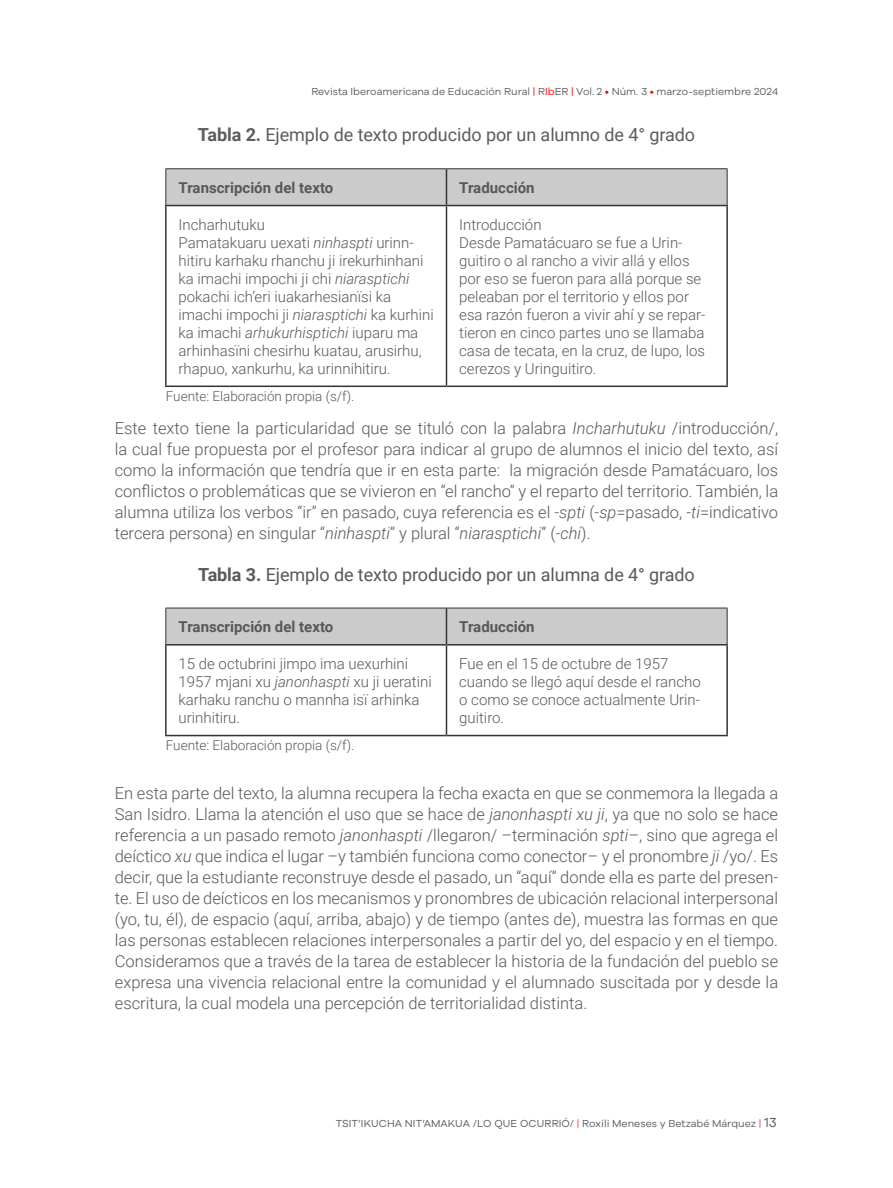
<style>
.page{position:relative;width:893px;height:1188px;background:#fff}
.page>*{position:absolute;margin:0;border:0;box-sizing:border-box;transform-origin:0 0}
.nota_al_pie{font:18px "Roboto";letter-spacing:-.005em;color:#5c5c5c}
.tit_tabla{font:18px "Roboto";letter-spacing:-.005em;color:#57585a}
.cuerpo_text_sin_san{font:300 16.5px/21px "Roboto";color:#57585a;text-align:justify}
.text_tabla{font:300 15px/18px "Roboto";color:#57585a}
.text_tabla-2{font:700 15px "Roboto";color:#57585a}
.text_tabla-3{font:300 13.5px "Roboto";color:#57585a}
.t1{font:10.5px "Galyon";color:#5c5c5c}
.t2{font:10.5px "Galyon";color:#57585a}
.s1{color:#f00}
.s2{font-weight:700}
.s3{font-style:italic}
.s4{color:#f33}
.s5{color:#5c5c5c}
.s6{font-size:13.5px}
</style>
<div class="page">
<svg style="left:166px;top:169px;width:561px;height:36px;background:#c8c8c8"></svg>
<hr style="left:165px;top:168px;width:281px;height:1px;background:#333">
<hr style="left:165px;top:169px;width:1px;height:36px;background:#333">
<hr style="left:446px;top:168px;width:281px;height:1px;background:#333">
<hr style="left:727px;top:169px;width:1px;height:36px;background:#333">
<hr style="left:446px;top:169px;width:1px;height:36px;background:#333">
<hr style="left:446px;top:205px;width:282px;height:1px;background:#333">
<hr style="left:726px;top:206px;width:2px;height:180px;background:#333">
<hr style="left:446px;top:386px;width:282px;height:1px;background:#333">
<hr style="left:165px;top:205px;width:281px;height:1px;background:#333">
<hr style="left:165px;top:206px;width:2px;height:180px;background:#333">
<hr style="left:446px;top:206px;width:1px;height:180px;background:#333">
<hr style="left:165px;top:386px;width:281px;height:1px;background:#333">
<div style="left:166px;top:609px;width:561px;height:35px;background:#cbcbcb"></div>
<hr style="left:165px;top:608px;width:281px;height:1px;background:#333">
<hr style="left:165px;top:608px;width:1px;height:36px;background:#333">
<hr style="left:446px;top:608px;width:281px;height:1px;background:#333">
<hr style="left:727px;top:608px;width:1px;height:36px;background:#333">
<hr style="left:446px;top:608px;width:1px;height:36px;background:#333">
<hr style="left:446px;top:644px;width:282px;height:2px;background:#333">
<hr style="left:726px;top:646px;width:2px;height:89px;background:#333">
<hr style="left:446px;top:735px;width:282px;height:1px;background:#333">
<hr style="left:165px;top:644px;width:281px;height:2px;background:#333">
<hr style="left:165px;top:646px;width:2px;height:89px;background:#333">
<hr style="left:446px;top:646px;width:1px;height:89px;background:#333">
<hr style="left:165px;top:735px;width:281px;height:1px;background:#333">
<p class="t1" style="left:311px;top:84px;width:468px">Revista Iberoamericana de Educación Rural <span class="s1">|</span> R<span class="s1">Ib</span>ER <span class="s1">|</span> Vol. 2 <span class="s1">•</span> Núm. 3 <span class="s1">•</span> marzo-septiembre 2024</p>
<p class="nota_al_pie" style="left:198px;top:122px;width:499px"><span class="s2">Tabla 2.</span> Ejemplo de texto producido por un alumno de 4° grado</p>
<p class="text_tabla-2" style="left:179px;top:177px;width:156px">Transcripción del texto</p>
<p class="text_tabla-2" style="left:459px;top:177px;width:77px">Traducción</p>
<p class="text_tabla" style="left:179px;top:215px;width:88px">Incharhutuku</p>
<p class="text_tabla" style="left:179px;top:233px;width:257px">Pamatakuaru uexati <span class="s3">ninhaspti</span> urinn&shy;hitiru karhaku rhanchu ji irekurhinhani ka imachi impochi ji chi <span class="s3">niarasptichi </span>pokachi ich’eri iuakarhesianïsi ka imachi impochi ji <span class="s3">niarasptichi</span> ka kurhini ka imachi <span class="s3">arhukurhisptichi</span> iuparu ma arhinhasïni chesirhu kuatau, arusirhu, rhapuo, xankurhu, ka urinnihitiru.</p>
<p class="text_tabla" style="left:459px;top:215px;width:84px">Introducción</p>
<p class="text_tabla" style="left:459px;top:233px;width:248px">Desde Pamatácuaro se fue a Urin&shy;guitiro o al rancho a vivir allá y ellos por eso se fueron para allá porque se peleaban por el territorio y ellos por esa razón fueron a vivir ahí y se repar&shy;tieron en cinco partes uno se llamaba casa de tecata, en la cruz, de lupo, los cerezos y Uringuitiro.</p>
<p class="text_tabla-3" style="left:166px;top:386px;width:190px">Fuente: Elaboración propia (s/f).</p>
<p class="cuerpo_text_sin_san" style="left:115px;top:417px;width:665px">Este texto tiene la particularidad que se tituló con la palabra <span class="s3">Incharhutuku</span> /introducción/, la cual fue propuesta por el profesor para indicar al grupo de alumnos el inicio del texto, así como la información que tendría que ir en esta parte: la migración desde Pamatácuaro, los conflictos o problemáticas que se vivieron en “el rancho” y el reparto del territorio. También, la alumna utiliza los verbos “ir” en pasado, cuya referencia es el -<span class="s3">spti</span> (-<span class="s3">sp</span>=pasado, -<span class="s3">ti</span>=indicativo tercera persona) en singular “<span class="s3">ninhaspti</span>” y plural “<span class="s3">niarasptichi</span>” (-<span class="s3">chi</span>).</p>
<p class="tit_tabla" style="left:198px;top:562px;width:498px"><span class="s2">Tabla 3.</span> Ejemplo de texto producido por un alumna de 4° grado</p>
<p class="text_tabla-2" style="left:179px;top:616px;width:156px">Transcripción del texto</p>
<p class="text_tabla-2" style="left:459px;top:616px;width:77px">Traducción</p>
<p class="text_tabla" style="left:179px;top:654px;width:255px">15 de octubrini jimpo ima uexurhini<br>1957 mjani xu <span class="s3">janonhaspti</span> xu ji ueratini karhaku ranchu o mannha isï arhinka urinhitiru.</p>
<p class="text_tabla" style="left:459px;top:654px;width:243px">Fue en el 15 de octubre de 1957 cuando se llegó aquí desde el rancho o como se conoce actualmente Urin&shy;guitiro.</p>
<p class="text_tabla-3" style="left:166px;top:736px;width:190px">Fuente: Elaboración propia (s/f).</p>
<p class="cuerpo_text_sin_san" style="left:115px;top:782px;width:665px">En esta parte del texto, la alumna recupera la fecha exacta en que se conmemora la llegada a San Isidro. Llama la atención el uso que se hace de <span class="s3">janonhaspti xu ji</span>, ya que no solo se hace referencia a un pasado remoto <span class="s3">janonhaspti</span> /llegaron/ –terminación <span class="s3">spti</span>–, sino que agrega el deíctico <span class="s3">xu</span> que indica el lugar –y también funciona como conector– y el pronombre <span class="s3">ji</span> /yo/. Es decir, que la estudiante reconstruye desde el pasado, un “aquí” donde ella es parte del presen&shy;te. El uso de deícticos en los mecanismos y pronombres de ubicación relacional interpersonal (yo, tu, él), de espacio (aquí, arriba, abajo) y de tiempo (antes de), muestra las formas en que las personas establecen relaciones interpersonales a partir del yo, del espacio y en el tiempo.<br>Consideramos que a través de la tarea de establecer la historia de la fundación del pueblo se expresa una vivencia relacional entre la comunidad y el alumnado suscitada por y desde la escritura, la cual modela una percepción de territorialidad distinta.</p>
<p class="t2" style="left:336px;top:1116px;width:443px">TSIT’IKUCHA NIT’AMAKUA /LO QUE OCURRIÓ/ <span class="s4">|</span> Roxili Meneses y <span class="s5">Betzabé Márquez</span> <span class="s4">|</span> <span class="s6">13</span></p>
</div>
